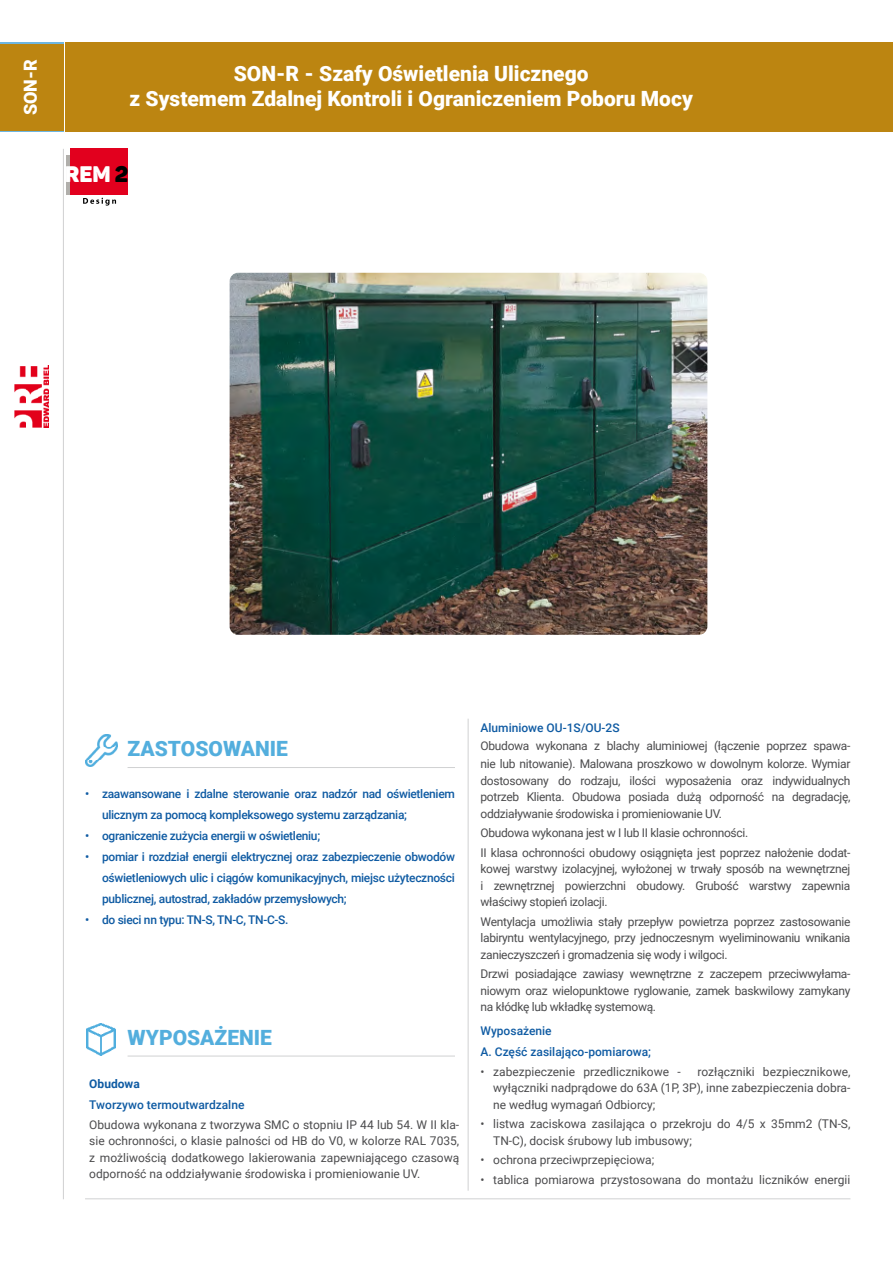
<style>
.page{position:relative;width:893px;height:1263px;background:#fff}
.page>*{position:absolute;margin:0;border:0;box-sizing:border-box;transform-origin:0 0}
.t1{font:22.2px "Panton Black Caps";color:#fff}
.t2{font:900 21px/25.2px "Roboto";color:#fff;text-align:center}
.t3{font:900 21px "Roboto";color:#53aedd}
.t4{font:900 18px "Roboto";color:#fff}
.t5{font:12px/16.5px "Roboto";letter-spacing:-.025em;color:#4b4b4d;text-align:justify}
.t6{font:500 12px/21px "Roboto";letter-spacing:-.025em;color:#0f5ba3}
.t7{font:12px/16.5px "Roboto";color:#4b4b4d}
.t8{font:500 12px/21px "Roboto";color:#0f5ba3}
.t9{font:700 12px "Roboto";color:#0f5ba3}
.s1{color:#000}
</style>
<div class="page">
<hr style="left:63px;top:149px;width:1px;height:1050px;background:#d0d1d2">
<img style="left:15px;top:366px;width:34px;height:61px">
<div style="left:0;top:43px;width:64px;height:89px;background:#6eb6e1"></div>
<div style="left:0;top:44px;width:64px;height:87px;background:#bc8511"></div>
<div style="left:66px;top:43px;width:827px;height:89px;background:#bc8511"></div>
<hr style="left:85px;top:1198px;width:765px;height:1px;background:#d0d1d2">
<img style="left:85px;top:734px;width:32px;height:33px">
<hr style="left:128px;top:767px;width:327px;height:1px;background:#d0d1d2">
<img style="left:87px;top:1023px;width:29px;height:32px">
<hr style="left:128px;top:1056px;width:327px;height:1px;background:#d0d1d2">
<hr style="left:468px;top:719px;width:1px;height:472px;background:#d0d1d2">
<div style="left:66px;top:155px;width:61px;height:40px;background:#b1afab"></div>
<div style="left:70px;top:149px;width:57px;height:46px;background:#e2001e"></div>
<svg style="left:83px;top:198px;width:33px;height:8px"></svg>
<img style="left:230px;top:273px;width:477px;height:362px">
<h3 class="t4" style="left:18px;top:115px;width:58px;rotate:-90deg">SON-R</h3>
<h2 class="t2" style="left:130px;top:60px;width:565px">SON-R - Szafy Oświetlenia Ulicznego<br>z Systemem Zdalnej Kontroli i Ograniczeniem Poboru Mocy</h2>
<h1 class="t1" style="left:65px;top:159px;width:65px">REM <span class="s1">2</span></h1>
<h2 class="t3" style="left:128px;top:734px;width:162px">ZASTOSOWANIE</h2>
<p class="t6" style="left:102px;top:782px;width:354px;text-indent:-17px">• zaawansowane i zdalne sterowanie oraz nadzór nad oświetleniem ulicznym za pomocą kompleksowego systemu zarządzania;</p>
<p class="t6" style="left:85px;top:824px;width:237px">• ograniczenie zużycia energii w oświetleniu;</p>
<p class="t6" style="left:102px;top:845px;width:354px;text-align:justify;text-indent:-17px">• pomiar i rozdział energii elektrycznej oraz zabezpieczenie obwodów oświetleniowych ulic i ciągów komunikacyjnych, miejsc użyteczności publicznej, autostrad, zakładów przemysłowych;</p>
<p class="t6" style="left:85px;top:908px;width:205px">• do sieci nn typu: TN-S, TN-C, TN-C-S.</p>
<h2 class="t3" style="left:128px;top:1022px;width:146px">WYPOSAŻENIE</h2>
<p class="t9" style="left:89px;top:1076px;width:52px">Obudowa</p>
<p class="t8" style="left:89px;top:1094px;width:157px">Tworzywo termoutwardzalne</p>
<p class="t5" style="left:89px;top:1116px;width:371px">Obudowa wykonana z tworzywa SMC o stopniu IP 44 lub 54. W II kla&shy;sie ochronności, o klasie palności od HB do V0, w kolorze RAL 7035, z możliwością dodatkowego lakierowania zapewniającego czasową odporność na oddziaływanie środowiska i promieniowanie UV.</p>
<p class="t8" style="left:480px;top:717px;width:141px">Aluminiowe OU-1S/OU-2S</p>
<p class="t5" style="left:480px;top:737px;width:371px;line-height:18px">Obudowa wykonana z blachy aluminiowej (łączenie poprzez spawa&shy;nie lub nitowanie). Malowana proszkowo w dowolnym kolorze. Wymiar</p>
<p class="t5" style="left:480px;top:772px;width:371px">dostosowany do rodzaju, ilości wyposażenia oraz indywidualnych potrzeb Klienta. Obudowa posiada dużą odporność na degradację, oddziaływanie środowiska i promieniowanie UV.</p>
<p class="t5" style="left:480px;top:823px;width:371px;line-height:19.5px">Obudowa wykonana jest w I lub II klasie ochronności.<br>II klasa ochronności obudowy osiągnięta jest poprzez nałożenie dodat-</p>
<p class="t5" style="left:480px;top:860px;width:371px">kowej warstwy izolacyjnej, wyłożonej w trwały sposób na wewnętrznej i zewnętrznej powierzchni obudowy. Grubość warstwy zapewnia właściwy stopień izolacji.</p>
<p class="t5" style="left:480px;top:913px;width:371px">Wentylacja umożliwia stały przepływ powietrza poprzez zastosowanie labiryntu wentylacyjnego, przy jednoczesnym wyeliminowaniu wnikania zanieczyszczeń i gromadzenia się wody i wilgoci.</p>
<p class="t5" style="left:480px;top:965px;width:371px">Drzwi posiadające zawiasy wewnętrzne z zaczepem przeciwwyłama&shy;niowym oraz wielopunktowe ryglowanie, zamek baskwilowy zamykany na kłódkę lub wkładkę systemową.</p>
<p class="t8" style="left:480px;top:1020px;width:172px">Wyposażenie<br>A. Część zasilająco-pomiarowa;</p>
<p class="t7" style="left:480px;top:1063px;width:202px">• zabezpieczenie przedlicznikowe -</p>
<p class="t5" style="left:493px;top:1063px;width:359px;text-indent:204px">rozłączniki bezpiecznikowe, wyłączniki nadprądowe do 63A (1P, 3P), inne zabezpieczenia dobra&shy;ne według wymagań Odbiorcy;</p>
<p class="t7" style="left:493px;top:1115px;width:359px;text-indent:-13px">• listwa zaciskowa zasilająca o przekroju do 4/5 x 35mm2 (TN-S,<br>TN-C), docisk śrubowy lub imbusowy;</p>
<p class="t7" style="left:480px;top:1151px;width:175px">• ochrona przeciwprzepięciowa;</p>
<p class="t7" style="left:480px;top:1171px;width:371px">• tablica pomiarowa przystosowana do montażu liczników energii</p>
</div>
